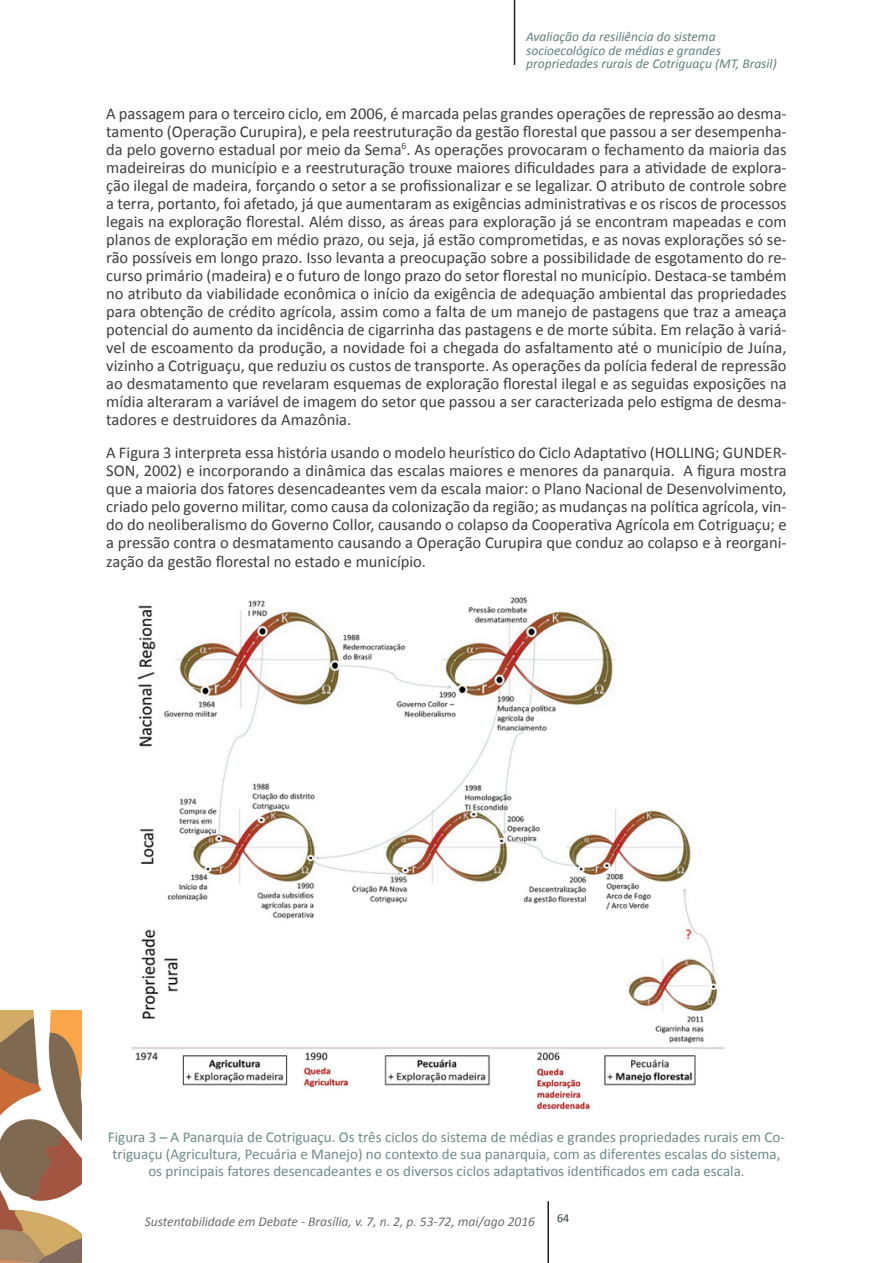
<style>
.page{position:relative;width:893px;height:1263px;background:#fff}
.page>*{position:absolute;margin:0;border:0;box-sizing:border-box;transform-origin:0 0}
.t1{font:16.5px/18px "Calibri";color:#3e3e3f;text-align:justify}
.Figura-titulo{font:15px/17.2px "Calibri";color:#6e8b85;text-align:center}
.Legenda_de_Figura{font:italic 13.5px "Calibri";color:#61817b}
.Legenda_de_Figura-2{font:italic 13.5px "Calibri";color:#6c6d70}
.t2{font:12px "Calibri";color:#2b4031}
</style>
<div class="page">
<img style="left:0;top:1010px;width:82px;height:253px">
<hr style="left:547px;top:1201px;width:2px;height:62px;background:#231f20">
<hr style="left:514px;top:0;width:1px;height:65px;background:#231f20">
<img style="left:131px;top:597px;width:593px;height:512px">
<p class="Legenda_de_Figura" style="left:526px;top:27px;width:191px">Avaliação da resiliência do sistema</p>
<p class="Legenda_de_Figura" style="left:526px;top:41px;width:196px">socioecológico de médias e grandes</p>
<p class="Legenda_de_Figura" style="left:526px;top:54px;width:252px">propriedades rurais de Cotriguaçu (MT, Brasil)</p>
<p class="t1" style="left:106px;top:104px;width:682px">A passagem para o terceiro ciclo, em 2006, é marcada pelas grandes operações de repressão ao desma&shy;tamento (Operação Curupira), e pela reestruturação da gestão florestal que passou a ser desempenha&shy;da pelo governo estadual por meio da Sema<sup>6</sup>. As operações provocaram o fechamento da maioria das madeireiras do município e a reestruturação trouxe maiores dificuldades para a atividade de explora&shy;ção ilegal de madeira, forçando o setor a se profissionalizar e se legalizar. O atributo de controle sobre a terra, portanto, foi afetado, já que aumentaram as exigências administrativas e os riscos de processos legais na exploração florestal. Além disso, as áreas para exploração já se encontram mapeadas e com planos de exploração em médio prazo, ou seja, já estão comprometidas, e as novas explorações só se&shy;rão possíveis em longo prazo. Isso levanta a preocupação sobre a possibilidade de esgotamento do re&shy;curso primário (madeira) e o futuro de longo prazo do setor florestal no município. Destaca-se também no atributo da viabilidade econômica o início da exigência de adequação ambiental das propriedades para obtenção de crédito agrícola, assim como a falta de um manejo de pastagens que traz a ameaça potencial do aumento da incidência de cigarrinha das pastagens e de morte súbita. Em relação à variá&shy;vel de escoamento da produção, a novidade foi a chegada do asfaltamento até o município de Juína, vizinho a Cotriguaçu, que reduziu os custos de transporte. As operações da polícia federal de repressão ao desmatamento que revelaram esquemas de exploração florestal ilegal e as seguidas exposições na mídia alteraram a variável de imagem do setor que passou a ser caracterizada pelo estigma de desma&shy;tadores e destruidores da Amazônia.</p>
<p class="t1" style="left:106px;top:443px;width:682px">A Figura 3 interpreta essa história usando o modelo heurístico do Ciclo Adaptativo (HOLLING; GUNDER-SON, 2002) e incorporando a dinâmica das escalas maiores e menores da panarquia. A figura mostra que a maioria dos fatores desencadeantes vem da escala maior: o Plano Nacional de Desenvolvimento, criado pelo governo militar, como causa da colonização da região; as mudanças na política agrícola, vin&shy;do do neoliberalismo do Governo Collor, causando o colapso da Cooperativa Agrícola em Cotriguaçu; e a pressão contra o desmatamento causando a Operação Curupira que conduz ao colapso e à reorgani&shy;zação da gestão florestal no estado e município.</p>
<p class="Figura-titulo" style="left:108px;top:1128px;width:678px">Figura 3 – A Panarquia de Cotriguaçu. Os três ciclos do sistema de médias e grandes propriedades rurais em Co&shy;triguaçu (Agricultura, Pecuária e Manejo) no contexto de sua panarquia, com as diferentes escalas do sistema, os principais fatores desencadeantes e os diversos ciclos adaptativos identificados em cada escala.</p>
<p class="Legenda_de_Figura-2" style="left:145px;top:1212px;width:392px">Sustentabilidade em Debate - Brasília, v. 7, n. 2, p. 53-72, mai/ago 2016</p>
<p class="t2" style="left:557px;top:1210px;width:14px">64</p>
</div>
